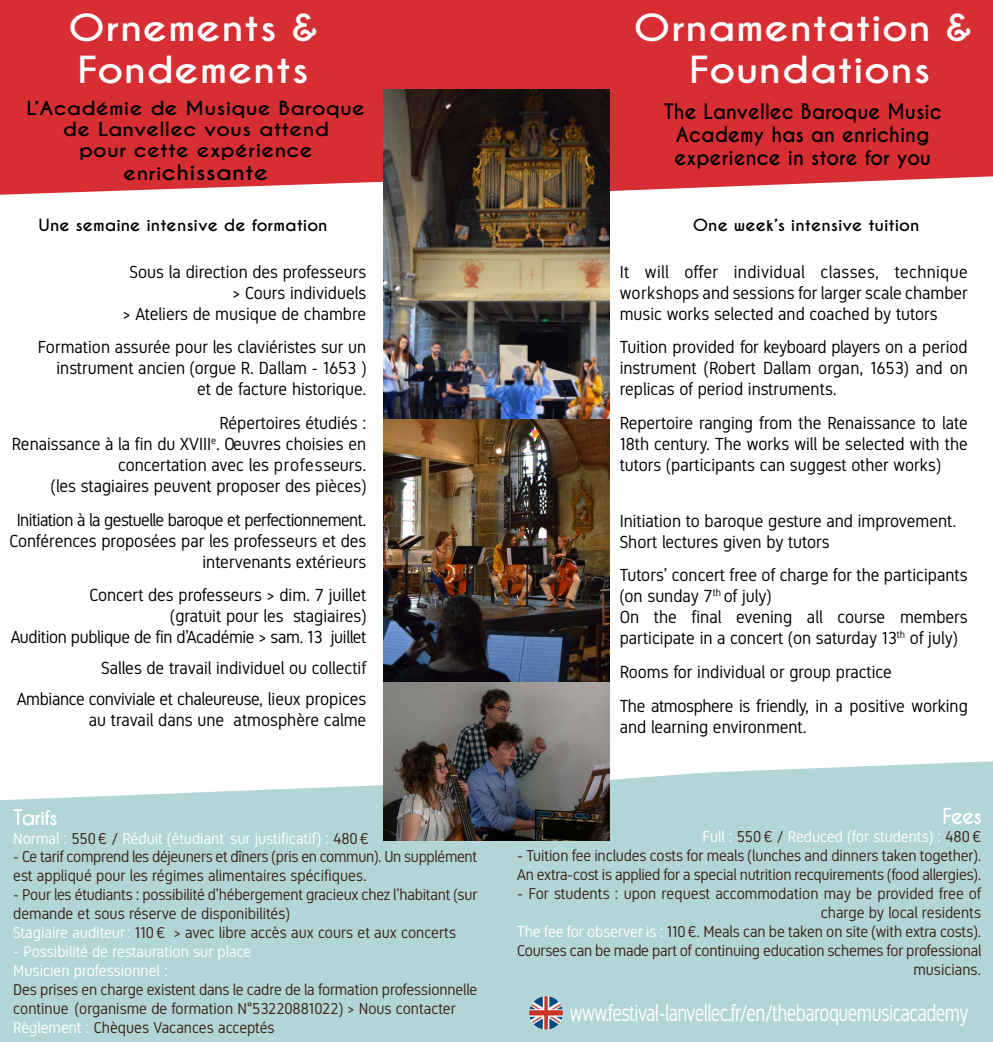
<style>
.page{position:relative;width:993px;height:1042px;background:#fff}
.page>*{position:absolute;margin:0;border:0;box-sizing:border-box;transform-origin:0 0}
.t1{font:700 35px/42px "Caviar Dreams";letter-spacing:.01em;color:#fff;text-align:center;scale:1.15 1}
.t2{font:23.1px "Gidole";letter-spacing:-.03em;color:#fff;scale:.83 1}
.t3{font:700 19.95px/23.1px "Caviar Dreams";color:#000;text-align:center}
.t4{font:700 19.95px "Caviar Dreams";color:#000;scale:1.15 1}
.t5{font:700 18.2px/21px "Caviar Dreams";letter-spacing:.01em;color:#000;text-align:center;scale:1.15 1}
.t6{font:17.5px/21px "Gidole";color:#000;text-align:right}
.t7{font:15.75px/18.9px "Gidole";letter-spacing:-.01em;color:#3c2415}
.t8{font:15.75px/18.9px "Gidole";color:#fff}
.t9{font:700 15.75px "Caviar Dreams";color:#000;scale:1.07 1}
.s1{font-size:18.2px}
.s2{color:#3c2415}
.s3{color:#fff}
</style>
<div class="page">
<div style="left:0;top:0;width:992px;height:179px;background:#d72e34"></div>
<div style="left:0;top:784px;width:992px;height:258px;background:#b2d5d8"></div>
<img style="left:528px;top:996px;width:35px;height:35px">
<svg style="left:0;top:179px;width:383px;height:611px"></svg>
<svg style="left:609px;top:176px;width:383px;height:608px"></svg>
<img style="left:383px;top:89px;width:226px;height:751px">
<svg style="left:943px;top:807px;width:37px;height:17px"></svg>
<svg style="left:13px;top:809px;width:44px;height:16px"></svg>
<svg style="left:980px;top:190px;width:12px;height:128px"></svg>
<h1 class="t1" style="left:68px;top:8px;width:219px;text-align:left">Ornements &amp;<br>Fondements</h1>
<p class="t5" style="left:27px;top:98px;width:296px">L’Académie de Musique Baroque de Lanvellec vous attend<br>pour cette expérience</p>
<p class="t4" style="left:123px;top:161px;width:127px"><span class="s1">enri</span>chissante</p>
<p class="t9" style="left:39px;top:216px;width:271px">Une semaine intensive de formation</p>
<p class="t6" style="left:123px;top:261px;width:245px">Sous la direction des professeurs &gt; Cours individuels<br>&gt; Ateliers de musique de chambre</p>
<p class="t6" style="left:38px;top:337px;width:330px">Formation assurée pour les claviéristes sur un instrument ancien (orgue R. Dallam - 1653 )<br>et de facture historique.</p>
<p class="t6" style="left:12px;top:412px;width:356px">Répertoires étudiés :<br>Renaissance à la fin du XVIII<sup>e</sup>. Oeuvres choisies en concertation avec les professeurs.<br>(les stagiaires peuvent proposer des pièces)</p>
<p class="t6" style="left:9px;top:509px;width:358px">Initiation à la gestuelle baroque et perfectionnement.<br>Conférences proposées par les professeurs et des intervenants extérieurs</p>
<p class="t6" style="left:11px;top:584px;width:357px">Concert des professeurs &gt; dim. 7 juillet<br>(gratuit pour les stagiaires)<br>Audition publique de fin d’Académie &gt; sam. 13 juillet</p>
<p class="t6" style="left:17px;top:652px;width:351px;line-height:31px">Salles de travail individuel ou collectif<br>Ambiance conviviale et chaleureuse, lieux propices</p>
<p class="t6" style="left:89px;top:709px;width:279px">au travail dans une atmosphère calme</p>
<p class="t8" style="left:13px;top:828px;width:357px">Normal : <span class="s2">550€ /</span> Réduit (étudiant sur justificatif) : <span class="s2">480€</span></p>
<p class="t7" style="left:13px;top:847px;width:465px">- Ce tarif comprend les déjeuners et dîners (pris en commun). Un supplément est appliqué pour les régimes alimentaires spécifiques.</p>
<p class="t7" style="left:13px;top:885px;width:465px">- Pour les étudiants : possibilité d’hébergement gracieux chez l’habitant (sur demande et sous réserve de disponibilités)<br><span class="s3">Stagiaire auditeur:</span> 110€ &gt; avec libre accès aux cours et aux concerts</p>
<p class="t8" style="left:13px;top:942px;width:239px">- Possibilité de restauration sur place<br>Musicien professionnel :</p>
<p class="t7" style="left:13px;top:980px;width:465px">Des prises en charge existent dans le cadre de la formation professionnelle continue (organisme de formation N°53220881022) &gt; Nous contacter<br><span class="s3">Règlement :</span> Chèques Vacances acceptés</p>
<h1 class="t1" style="left:633px;top:8px;width:296px">Ornamentation &amp;<br>Foundations</h1>
<p class="t3" style="left:663px;top:101px;width:279px">The Lanvellec Baroque Music<br>Academy has an enriching experience in store for you</p>
<p class="t9" style="left:692px;top:216px;width:213px">One week’s intensive tuition</p>
<p class="t6" style="left:619px;top:261px;width:349px;text-align:justify">It will offer individual classes, technique workshops and sessions for larger scale chamber music works selected and coached by tutors</p>
<p class="t6" style="left:619px;top:337px;width:349px;text-align:justify">Tuition provided for keyboard players on a period instrument (Robert Dallam organ, 1653) and on replicas of period instruments.</p>
<p class="t6" style="left:619px;top:412px;width:349px;text-align:justify">Repertoire ranging from the Renaissance to late 18th century. The works will be selected with the tutors (participants can suggest other works)</p>
<p class="t6" style="left:619px;top:510px;width:338px;text-align:left">Initiation to baroque gesture and improvement.<br>Short lectures given by tutors</p>
<p class="t6" style="left:619px;top:564px;width:349px;text-align:left">Tutors’ concert free of charge for the participants (on sunday 7<sup>th</sup> of july)<br>On the final evening all course members participate in a concert (on saturday 13<sup>th</sup> of july)</p>
<p class="t6" style="left:619px;top:655px;width:349px;line-height:33.6px;text-align:left">Rooms for individual or group practice<br>The atmosphere is friendly, in a positive working</p>
<p class="t6" style="left:619px;top:716px;width:188px">and learning environment.</p>
<p class="t8" style="left:702px;top:827px;width:280px">Full : <span class="s2">550€ /</span> Reduced (for students) : <span class="s2">480€</span></p>
<p class="t7" style="left:517px;top:846px;width:465px">- Tuition fee includes costs for meals (lunches and dinners taken together).<br>An extra-cost is applied for a special nutrition recquirements (food allergies).</p>
<p class="t7" style="left:517px;top:884px;width:465px;text-align:right">- For students : upon request accommodation may be provided free of charge by local residents<br><span class="s3">The fee for observer is :</span> 110€. Meals can be taken on site (with extra costs).<br>Courses can be made part of continuing education schemes for professional musicians.</p>
<h2 class="t2" style="left:569px;top:999px;width:481px">www.festival-lanvellec.fr/en/thebaroquemusicacademy</h2>
</div>
